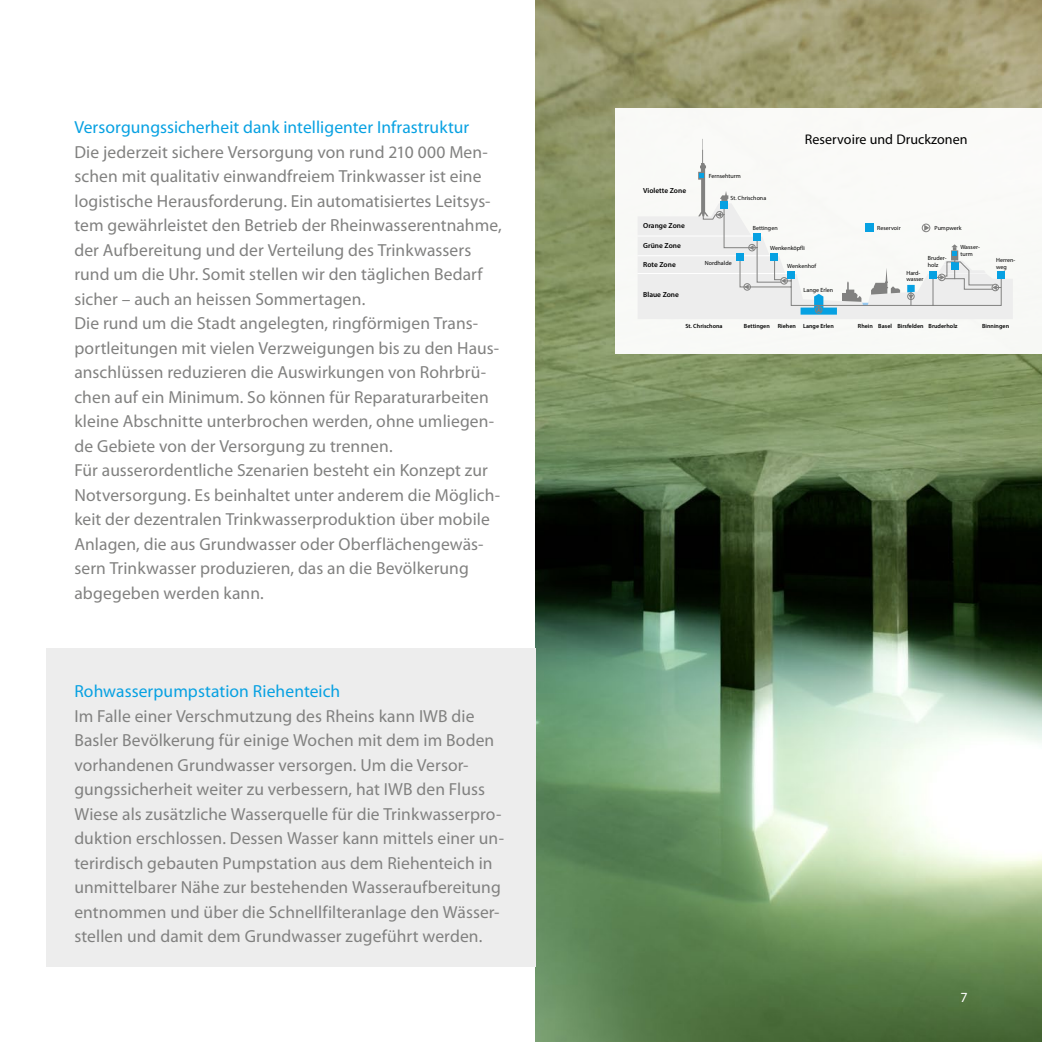
<style>
.page{position:relative;width:1042px;height:1042px;background:#fff}
.page>*{position:absolute;margin:0;border:0;box-sizing:border-box;transform-origin:0 0}
.t1{font:17.5px/24.5px "Myriad Pro";letter-spacing:.005em;color:#818180}
.t2{font:17.5px "Myriad Pro";letter-spacing:.005em;color:#07a1e2}
.t3{font:14px "Myriad Pro";letter-spacing:.005em;color:#000}
.t4{font:14px "Myriad Pro";color:#fff}
.t5{font:600 7.35px "Myriad Pro";letter-spacing:.005em;color:#000}
.t6{font:5.95px/6.5px "Myriad Pro";letter-spacing:.005em;color:#000}
.t7{font:600 5.95px "Myriad Pro";letter-spacing:.005em;color:#000}
</style>
<div class="page">
<img style="left:536px;top:0;width:506px;height:1042px">
<div style="left:615px;top:109px;width:427px;height:245px;background:#f9f9f7"></div>
<div style="left:46px;top:648px;width:490px;height:318px;background:#ededed"></div>
<svg style="left:638px;top:139px;width:375px;height:180px"></svg>
<p class="t2" style="left:74px;top:117px;width:396px">Versorgungssicherheit dank intelligenter Infrastruktur</p>
<p class="t1" style="left:74px;top:139px;width:429px">Die jederzeit sichere Versorgung von rund 210 000 Men&shy;schen mit qualitativ einwandfreiem Trinkwasser ist eine logistische Herausforderung. Ein automatisiertes Leitsys&shy;tem gewährleistet den Betrieb der Rheinwasserentnahme, der Aufbereitung und der Verteilung des Trinkwassers rund um die Uhr. Somit stellen wir den täglichen Bedarf sicher – auch an heissen Sommertagen.<br>Die rund um die Stadt angelegten, ringförmigen Trans&shy;portleitungen mit vielen Verzweigungen bis zu den Haus&shy;anschlüssen reduzieren die Auswirkungen von Rohrbrü&shy;chen auf ein Minimum. So können für Reparaturarbeiten kleine Abschnitte unterbrochen werden, ohne umliegen&shy;de Gebiete von der Versorgung zu trennen.<br>Für ausserordentliche Szenarien besteht ein Konzept zur Notversorgung. Es beinhaltet unter anderem die Möglich&shy;keit der dezentralen Trinkwasserproduktion über mobile Anlagen, die aus Grundwasser oder Oberflächengewäs&shy;sern Trinkwasser produzieren, das an die Bevölkerung abgegeben werden kann.</p>
<p class="t2" style="left:74px;top:680px;width:267px">Rohwasserpumpstation Riehenteich</p>
<p class="t1" style="left:74px;top:703px;width:431px">Im Falle einer Verschmutzung des Rheins kann IWB die Basler Bevölkerung für einige Wochen mit dem im Boden vorhandenen Grundwasser versorgen. Um die Versor&shy;gungssicherheit weiter zu verbessern, hat IWB den Fluss Wiese als zusätzliche Wasserquelle für die Trinkwasserpro&shy;duktion erschlossen. Dessen Wasser kann mittels einer un&shy;terirdisch gebauten Pumpstation aus dem Riehenteich in unmittelbarer Nähe zur bestehenden Wasseraufbereitung entnommen und über die Schnellfilteranlage den Wässer&shy;stellen und damit dem Grundwasser zugeführt werden.</p>
<p class="t5" style="left:643px;top:185px;width:44px">Violette Zone</p>
<p class="t5" style="left:643px;top:221px;width:43px">Orange Zone</p>
<p class="t5" style="left:643px;top:260px;width:34px">Rote Zone</p>
<p class="t5" style="left:643px;top:241px;width:39px">Grüne Zone</p>
<p class="t5" style="left:643px;top:290px;width:37px">Blaue Zone</p>
<p class="t6" style="left:708px;top:173px;width:34px">Fernsehturm</p>
<p class="t6" style="left:730px;top:195px;width:37px">St. Chrischona</p>
<p class="t6" style="left:753px;top:224px;width:26px">Bettingen</p>
<p class="t3" style="left:805px;top:131px;width:164px">Reservoire und Druckzonen</p>
<p class="t6" style="left:877px;top:225px;width:25px">Reservoir</p>
<p class="t6" style="left:934px;top:225px;width:29px">Pumpwerk</p>
<p class="t6" style="left:770px;top:245px;width:36px">Wenkenköpfli</p>
<p class="t6" style="left:705px;top:259px;width:28px">Nordhalde</p>
<p class="t6" style="left:928px;top:255px;width:20px">Bruder&shy;holz</p>
<p class="t6" style="left:906px;top:269px;width:19px">Hard&shy;wasser</p>
<p class="t6" style="left:787px;top:262px;width:30px">Wenkenhof</p>
<p class="t6" style="left:803px;top:286px;width:31px">Lange Erlen</p>
<p class="t6" style="left:960px;top:244px;width:21px">Wasser&shy;turm</p>
<p class="t6" style="left:996px;top:257px;width:21px">Herren&shy;weg</p>
<p class="t7" style="left:685px;top:322px;width:39px">St. Chrischona</p>
<p class="t7" style="left:744px;top:322px;width:27px">Bettingen</p>
<p class="t7" style="left:778px;top:322px;width:58px">Riehen Lange Erlen</p>
<p class="t7" style="left:858px;top:322px;width:101px">Rhein Basel Birsfelden Bruderholz</p>
<p class="t7" style="left:982px;top:322px;width:29px">Binningen</p>
<p class="t4" style="left:960px;top:988px;width:9px">7</p>
</div>
